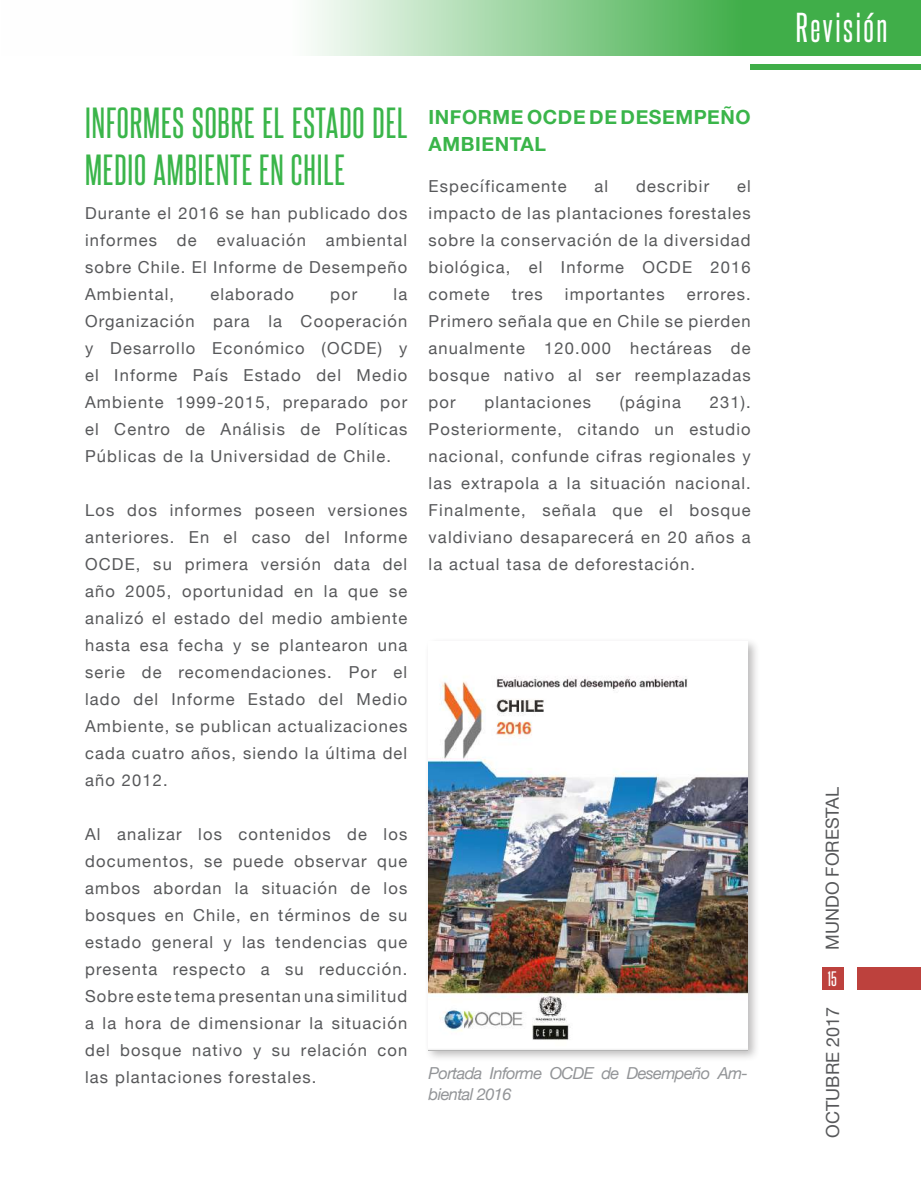
<style>
.page{position:relative;width:921px;height:1188px;background:#fff}
.page>*{position:absolute;margin:0;border:0;box-sizing:border-box;transform-origin:0 0}
.t1{font:37.5px/46.5px "Steelfish Rg";letter-spacing:.025em;color:#3ab54a}
.t2{font:36px "Steelfish Rg";letter-spacing:.07em;color:#fff}
.t3{font:700 19.5px/27px "Helvetica Neue";letter-spacing:.03em;color:#3ab54a}
.t4{font:18px "Helvetica Neue";color:#57585a}
.t5{font:18px "Steelfish Rg";color:#fff}
.t6{font:16.5px/27px "Helvetica Neue";letter-spacing:.07em;color:#57585a;text-align:justify}
.t7{font:italic 16.5px/21px "Helvetica Neue";letter-spacing:-.04em;color:#939598}
</style>
<div class="page">
<div style="left:856px;top:967px;width:64px;height:22px;background:#bd413d"></div>
<div style="left:821px;top:967px;width:22px;height:22px;background:#bd413d"></div>
<div style="left:424px;top:638px;width:336px;height:425px;background:#231f20;opacity:.3"></div>
<img style="left:428px;top:642px;width:319px;height:408px">
<svg style="left:313px;top:0;width:607px;height:55px;background:#7fc885"></svg>
<div style="left:749px;top:65px;width:171px;height:5px;background:#40ae49"></div>
<h1 class="t1" style="left:85px;top:99px;width:323px">INFORMES SOBRE EL ESTADO DEL<br>MEDIO AMBIENTE EN CHILE</h1>
<p class="t6" style="left:85px;top:201px;width:323px">Durante el 2016 se han publicado dos informes de evaluación ambiental sobre Chile. El Informe de Desempeño Ambiental,</p>
<p class="t6" style="left:85px;top:282px;width:323px;text-indent:308px">la Organización para la Cooperación y Desarrollo Económico (OCDE) y el Informe País Estado del Medio Ambiente 1999-2015, preparado por el Centro de Análisis de Políticas Públicas de la Universidad de Chile.</p>
<p class="t6" style="left:210px;top:282px;width:85px">elaborado</p>
<p class="t6" style="left:330px;top:282px;width:29px">por</p>
<p class="t6" style="left:85px;top:498px;width:323px">Los dos informes poseen versiones anteriores. En el caso del Informe OCDE, su primera versión data del año 2005, oportunidad en la que se analizó el estado del medio ambiente hasta esa fecha y se plantearon una serie de recomendaciones. Por el lado del Informe Estado del Medio Ambiente, se publican actualizaciones cada cuatro años, siendo la última del año 2012.</p>
<p class="t6" style="left:85px;top:822px;width:323px">Al analizar los contenidos de los documentos, se puede observar que ambos abordan la situación de los bosques en Chile, en términos de su estado general y las tendencias que presenta respecto a su reducción.<br>Sobre este tema presentan una similitud a la hora de dimensionar la situación del bosque nativo y su relación con las plantaciones forestales.</p>
<p class="t3" style="left:428px;top:104px;width:323px">INFORME OCDE DE DESEMPEÑO<br>AMBIENTAL</p>
<p class="t6" style="left:428px;top:173px;width:140px">Específicamente</p>
<p class="t6" style="left:594px;top:173px;width:15px">al</p>
<p class="t6" style="left:635px;top:173px;width:75px">describir</p>
<p class="t6" style="left:428px;top:173px;width:323px;text-indent:308px">el impacto de las plantaciones forestales sobre la conservación de la diversidad biológica, el Informe OCDE 2016 comete</p>
<p class="t6" style="left:511px;top:281px;width:32px">tres</p>
<p class="t6" style="left:564px;top:281px;width:101px">importantes</p>
<p class="t6" style="left:428px;top:281px;width:323px;text-indent:258px">errores.<br>Primero señala que en Chile se pierden anualmente 120.000 hectáreas de bosque nativo al ser reemplazadas por</p>
<p class="t6" style="left:484px;top:389px;width:108px">plantaciones</p>
<p class="t6" style="left:619px;top:389px;width:63px">(página</p>
<p class="t6" style="left:428px;top:389px;width:323px;text-indent:281px">231).<br>Posteriormente, citando un estudio nacional, confunde cifras regionales y las extrapola a la situación nacional.<br>Finalmente, señala que el bosque valdiviano desaparecerá en 20 años a la actual tasa de deforestación.</p>
<p class="t7" style="left:428px;top:1064px;width:320px">Portada Informe OCDE de Desempeño Am&shy;biental 2016</p>
<h2 class="t2" style="left:795px;top:5px;width:93px">Revisión</h2>
<p class="t4" style="left:819px;top:950px;width:164px;rotate:-90deg">MUNDO FORESTAL</p>
<p class="t5" style="left:827px;top:968px;width:10px">15</p>
<p class="t4" style="left:819px;top:1138px;width:132px;rotate:-90deg">OCTUBRE 2017</p>
</div>
